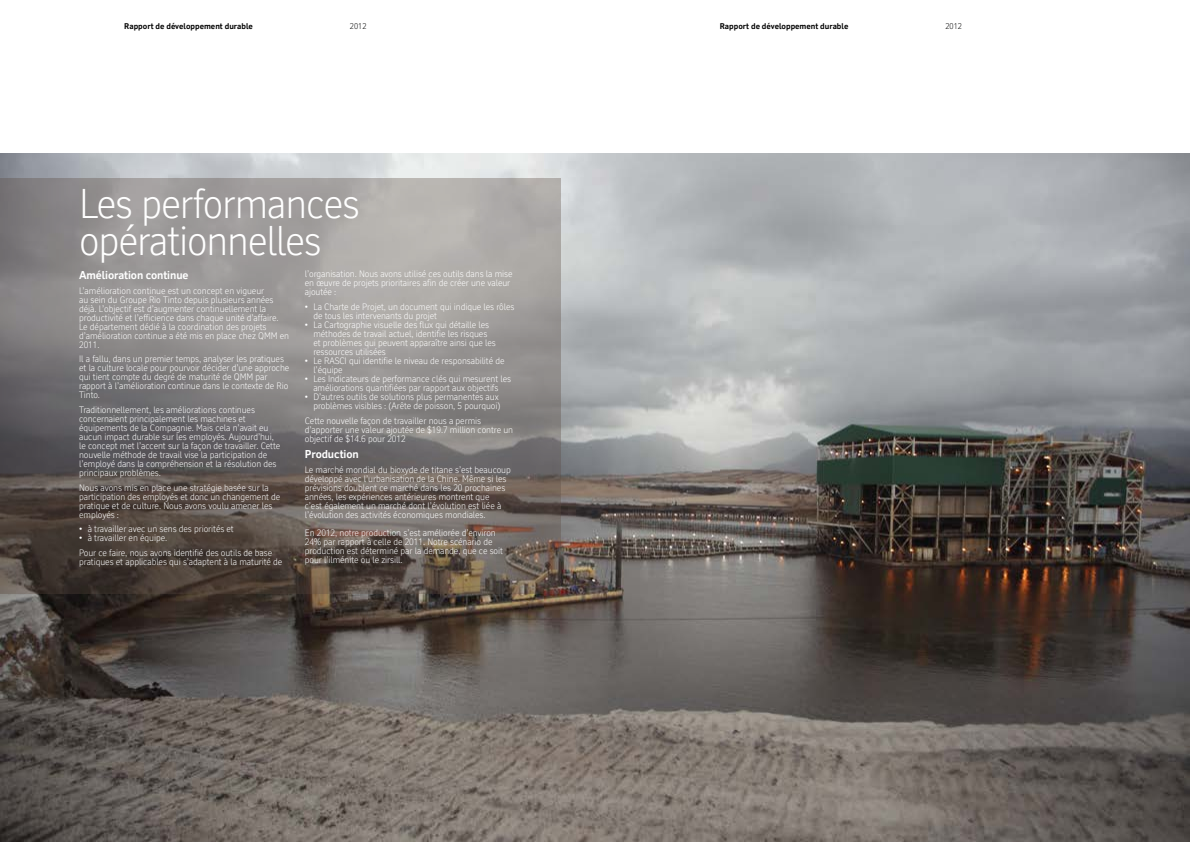
<style>
.page{position:relative;width:1191px;height:842px;background:#fff}
.page>*{position:absolute;margin:0;border:0;box-sizing:border-box;transform-origin:0 0}
.t1{font:300 40px/37px "RT Vickerman";letter-spacing:-.03em;color:#fff}
.t2{font:700 11px "RT Vickerman";letter-spacing:-.01em;color:#fff}
.t3{font:300 9px/9px "RT Vickerman";letter-spacing:-.01em;color:#fff}
.t4{font:700 8px "RT Vickerman";color:#000}
.t5{font:300 8px "RT Vickerman";color:#000}
</style>
<div class="page">
<img style="left:0;top:153px;width:1189px;height:689px">
<svg style="left:0;top:178px;width:561px;height:416px;background:#7f7a77"></svg>
<p class="t4" style="left:124px;top:21px;width:130px">Rapport de développement durable</p>
<p class="t5" style="left:350px;top:21px;width:18px">2012</p>
<p class="t4" style="left:720px;top:21px;width:130px">Rapport de développement durable</p>
<p class="t5" style="left:945px;top:21px;width:18px">2012</p>
<h1 class="t1" style="left:79px;top:184px;width:282px">Les performances opérationnelles</h1>
<p class="t2" style="left:79px;top:268px;width:111px">Amélioration continue</p>
<p class="t3" style="left:79px;top:286px;width:211px">L’amélioration continue est un concept en vigueur<br>au sein du Groupe Rio Tinto depuis plusieurs années déjà. L’objectif est d’augmenter continuellement la productivité et l’efficience dans chaque unité d’affaire.<br>Le département dédié à la coordination des projets d’amélioration continue a été mis en place chez QMM en 2011.</p>
<p class="t3" style="left:79px;top:354px;width:212px">Il a fallu, dans un premier temps, analyser les pratiques et la culture locale pour pourvoir décider d’une approche qui tient compte du degré de maturité de QMM par rapport à l’amélioration continue dans le contexte de Rio Tinto.</p>
<p class="t3" style="left:79px;top:405px;width:203px">Traditionnellement, les améliorations continues concernaient principalement les machines et équipements de la Compagnie. Mais cela n’avait eu aucun impact durable sur les employés. Aujourd’hui, le concept met l’accent sur la façon de travailler. Cette nouvelle méthode de travail vise la participation de l’employé dans la compréhension et la résolution des principaux problèmes.</p>
<p class="t3" style="left:79px;top:483px;width:203px">Nous avons mis en place une stratégie basée sur la participation des employés et donc un changement de pratique et de culture. Nous avons voulu amener les employés :</p>
<p class="t3" style="left:79px;top:524px;width:156px">• à travailler avec un sens des priorités et</p>
<p class="t3" style="left:79px;top:531px;width:195px;line-height:14.7px">• à travailler en équipe.<br>Pour ce faire, nous avons identifié des outils de base</p>
<p class="t3" style="left:79px;top:557px;width:205px">pratiques et applicables qui s’adaptent à la maturité de</p>
<p class="t3" style="left:305px;top:270px;width:209px">l’organisation. Nous avons utilisé ces outils dans la mise en œuvre de projets prioritaires afin de créer une valeur ajoutée :</p>
<p class="t3" style="left:313px;top:302px;width:203px;text-indent:-9px">• La Charte de Projet, un document qui indique les rôles de tous les intervenants du projet</p>
<p class="t3" style="left:313px;top:320px;width:184px;text-indent:-9px">• La Cartographie visuelle des flux qui détaille les méthodes de travail actuel, identifie les risques et problèmes qui peuvent apparaître ainsi que les ressources utilisées</p>
<p class="t3" style="left:313px;top:356px;width:193px;text-indent:-9px">• Le RASCI qui identifie le niveau de responsabilité de l’équipe</p>
<p class="t3" style="left:305px;top:374px;width:208px;text-align:center">• Les Indicateurs de performance clés qui mesurent les améliorations quantifiées par rapport aux objectifs</p>
<p class="t3" style="left:305px;top:392px;width:197px;text-align:right">• D’autres outils de solutions plus permanentes aux problèmes visibles : (Arête de poisson, 5 pourquoi)</p>
<p class="t3" style="left:305px;top:416px;width:210px">Cette nouvelle façon de travailler nous a permis d’apporter une valeur ajoutée de $19.7 million contre un objectif de $14.6 pour 2012</p>
<p class="t2" style="left:305px;top:448px;width:55px">Production</p>
<p class="t3" style="left:305px;top:465px;width:207px">Le marché mondial du bioxyde de titane s’est beaucoup développé avec l’urbanisation de la Chine. Même si les prévisions doublent ce marché dans les 20 prochaines années, les expériences antérieures montrent que<br>c’est également un marché dont l’évolution est liée à l’évolution des activités économiques mondiales.</p>
<p class="t3" style="left:305px;top:528px;width:200px">En 2012, notre production s’est améliorée d’environ 24% par rapport à celle de 2011. Notre scénario de production est déterminé par la demande, que ce soit pour l’ilménite ou le zirsill.</p>
</div>
